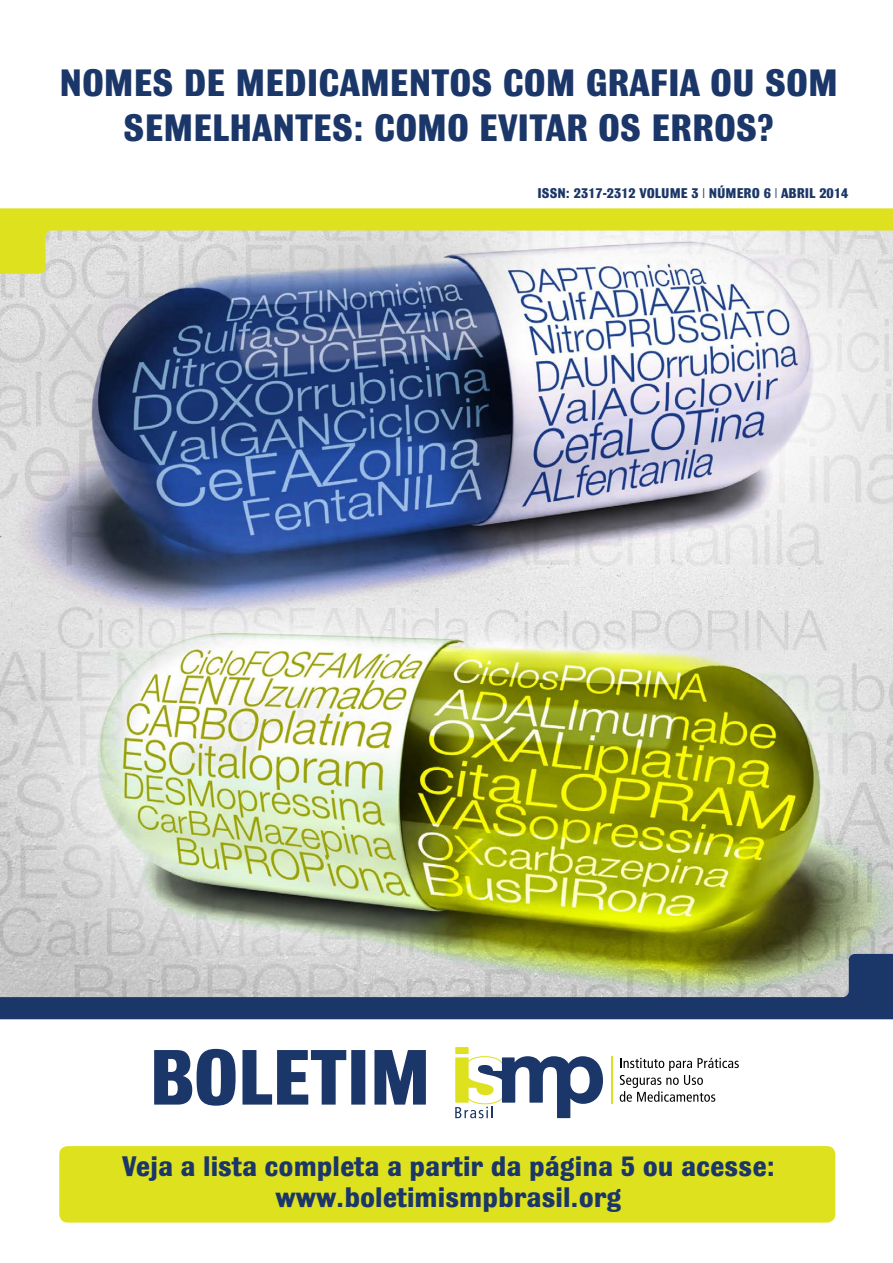
<style>
.page{position:relative;width:893px;height:1263px;background:#fff}
.page>*{position:absolute;margin:0;border:0;box-sizing:border-box;transform-origin:0 0}
.t1{font:700 40.5px/45px "Bulldog";color:#1b3668;text-align:center}
.t2{font:700 30px/31.2px "Bulldog";color:#1b3668;text-align:center}
.t3{font:700 15px "Bulldog";color:#1b3668}
</style>
<div class="page">
<img style="left:0;top:274px;width:893px;height:680px">
<div style="left:59px;top:1146px;width:776px;height:76px;background:#dee21e;border-radius:9px"></div>
<svg style="left:455px;top:1047px;width:148px;height:71px"></svg>
<svg style="left:620px;top:1058px;width:119px;height:44px"></svg>
<hr style="left:611px;top:1056px;width:1px;height:48px;background:#dee21e">
<svg style="left:154px;top:1049px;width:272px;height:57px"></svg>
<svg style="left:0;top:954px;width:893px;height:65px"></svg>
<svg style="left:0;top:208px;width:893px;height:66px"></svg>
<h1 class="t1" style="left:59px;top:60px;width:780px">NOMES DE MEDICAMENTOS COM GRAFIA OU SOM<br>SEMELHANTES: COMO EVITAR OS ERROS?</h1>
<p class="t3" style="left:538px;top:185px;width:312px">ISSN: 2317-2312 VOLUME 3 | NÚMERO 6 | ABRIL 2014</p>
<p class="t2" style="left:122px;top:1150px;width:654px">Veja a lista completa a partir da página 5 ou acesse: www.boletimismpbrasil.org</p>
</div>
